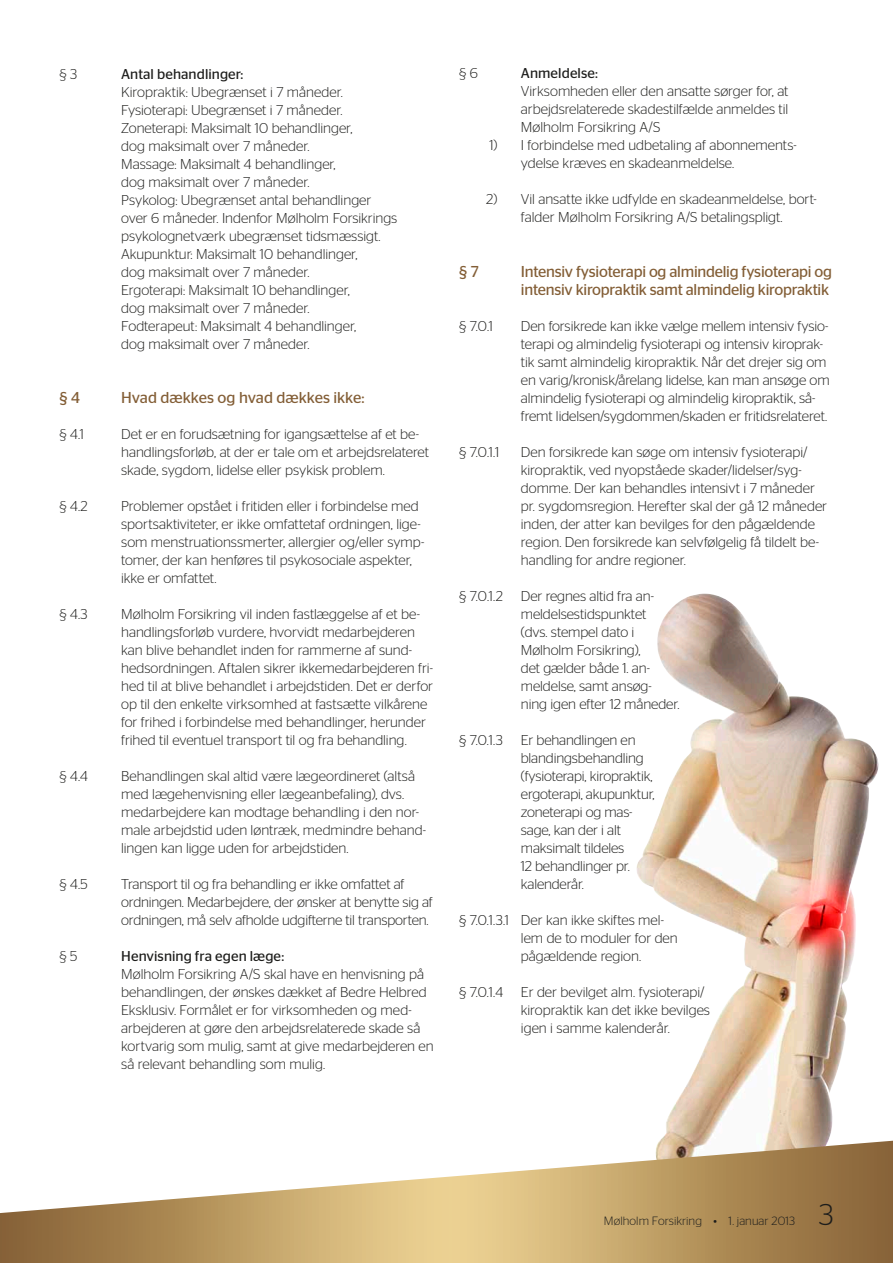
<style>
.page{position:relative;width:893px;height:1263px;background:#fff}
.page>*{position:absolute;margin:0;border:0;box-sizing:border-box;transform-origin:0 0}
.t1{font:300 30px "Stag Sans";color:#1d1d1b}
.t2{font:15.75px/18px "Stag Sans";letter-spacing:-.015em;color:#835e36}
.t3{font:300 14.25px/18px "Stag Sans";letter-spacing:-.005em;color:#1d1d1b}
.t4{font:14.25px "Stag Sans";letter-spacing:.005em;color:#1d1d1b}
.t5{font:300 12px "Stag Sans";letter-spacing:.005em;color:#1d1d1b}
</style>
<div class="page">
<img style="left:636px;top:593px;width:243px;height:548px">
<svg style="left:0;top:1141px;width:893px;height:122px"></svg>
<p class="t3" style="left:60px;top:64px;width:19px">§ 3</p>
<p class="t4" style="left:121px;top:66px;width:124px">Antal behandlinger:</p>
<p class="t3" style="left:121px;top:82px;width:278px">Kiropraktik: Ubegrænset i 7 måneder.<br>Fysioterapi: Ubegrænset i 7 måneder.<br>Zoneterapi: Maksimalt 10 behandlinger,<br>dog maksimalt over 7 måneder.<br>Massage: Maksimalt 4 behandlinger,<br>dog maksimalt over 7 måneder.<br>Psykolog: Ubegrænset antal behandlinger over 6 måneder. Indenfor Mølholm Forsikrings psykolognetværk ubegrænset tidsmæssigt.<br>Akupunktur: Maksimalt 10 behandlinger,<br>dog maksimalt over 7 måneder.<br>Ergoterapi: Maksimalt 10 behandlinger,<br>dog maksimalt over 7 måneder.<br>Fodterapeut: Maksimalt 4 behandlinger,<br>dog maksimalt over 7 måneder.</p>
<p class="t2" style="left:60px;top:388px;width:22px">§ 4</p>
<p class="t2" style="left:121px;top:388px;width:245px">Hvad dækkes og hvad dækkes ikke:</p>
<p class="t3" style="left:60px;top:424px;width:26px">§ 4.1</p>
<p class="t3" style="left:121px;top:424px;width:309px">Det er en forudsætning for igangsættelse af et be&shy;handlingsforløb, at der er tale om et arbejdsrelateret skade, sygdom, lidelse eller psykisk problem.</p>
<p class="t3" style="left:60px;top:496px;width:30px">§ 4.2</p>
<p class="t3" style="left:121px;top:496px;width:305px">Problemer opstået i fritiden eller i forbindelse med sportsaktiviteter, er ikke omfattetaf ordningen, lige&shy;som menstruationssmerter, allergier og/eller symp&shy;tomer, der kan henføres til psykosociale aspekter, ikke er omfattet.</p>
<p class="t3" style="left:60px;top:604px;width:30px">§ 4.3</p>
<p class="t3" style="left:121px;top:604px;width:313px">Mølholm Forsikring vil inden fastlæggelse af et be&shy;handlingsforløb vurdere, hvorvidt medarbejderen kan blive behandlet inden for rammerne af sund&shy;hedsordningen. Aftalen sikrer ikkemedarbejderen fri&shy;hed til at blive behandlet i arbejdstiden. Det er derfor op til den enkelte virksomhed at fastsætte vilkårene for frihed i forbindelse med behandlinger, herunder frihed til eventuel transport til og fra behandling.</p>
<p class="t3" style="left:60px;top:766px;width:30px">§ 4.4</p>
<p class="t3" style="left:121px;top:766px;width:306px">Behandlingen skal altid være lægeordineret (altså med lægehenvisning eller lægeanbefaling), dvs. medarbejdere kan modtage behandling i den nor&shy;male arbejdstid uden løntræk, medmindre behand&shy;lingen kan ligge uden for arbejdstiden.</p>
<p class="t3" style="left:60px;top:874px;width:30px">§ 4.5</p>
<p class="t3" style="left:121px;top:874px;width:313px">Transport til og fra behandling er ikke omfattet af ordningen. Medarbejdere, der ønsker at benytte sig af ordningen, må selv afholde udgifterne til transporten.</p>
<p class="t3" style="left:60px;top:946px;width:19px">§ 5</p>
<p class="t4" style="left:121px;top:947px;width:165px">Henvisning fra egen læge:</p>
<p class="t3" style="left:121px;top:964px;width:314px">Mølholm Forsikring A/S skal have en henvisning på behandlingen, der ønskes dækket af Bedre Helbred Eksklusiv. Formålet er for virksomheden og med&shy;arbejderen at gøre den arbejdsrelaterede skade så kortvarig som mulig, samt at give medarbejderen en så relevant behandling som mulig.</p>
<p class="t3" style="left:459px;top:64px;width:20px">§ 6</p>
<p class="t4" style="left:521px;top:65px;width:79px">Anmeldelse:</p>
<p class="t3" style="left:521px;top:82px;width:269px;text-align:justify">Virksomheden eller den ansatte sørger for, at arbejdsrelaterede skadestilfælde anmeldes til Mølholm Forsikring A/S</p>
<p class="t3" style="left:521px;top:136px;width:277px;text-indent:-31px">1) I forbindelse med udbetaling af abonnements&shy;ydelse kræves en skadeanmeldelse.</p>
<p class="t3" style="left:486px;top:190px;width:331px;text-align:center">2) Vil ansatte ikke udfylde en skadeanmeldelse, bort&shy;falder Mølholm Forsikring A/S betalingspligt.</p>
<p class="t2" style="left:459px;top:262px;width:21px">§ 7</p>
<p class="t2" style="left:521px;top:262px;width:313px">Intensiv fysioterapi og almindelig fysioterapi og intensiv kiropraktik samt almindelig kiropraktik</p>
<p class="t3" style="left:459px;top:316px;width:35px">§ 7.0.1</p>
<p class="t3" style="left:521px;top:316px;width:310px">Den forsikrede kan ikke vælge mellem intensiv fysio&shy;terapi og almindelig fysioterapi og intensiv kiroprak&shy;tik samt almindelig kiropraktik. Når det drejer sig om en varig/kronisk/årelang lidelse, kan man ansøge om almindelig fysioterapi og almindelig kiropraktik, så&shy;fremt lidelsen/sygdommen/skaden er fritidsrelateret.</p>
<p class="t3" style="left:459px;top:442px;width:42px">§ 7.0.1.1</p>
<p class="t3" style="left:521px;top:442px;width:308px">Den forsikrede kan søge om intensiv fysioterapi/ kiropraktik, ved nyopståede skader/lidelser/syg&shy;domme. Der kan behandles intensivt i 7 måneder pr. sygdomsregion. Herefter skal der gå 12 måneder inden, der atter kan bevilges for den pågældende region. Den forsikrede kan selvfølgelig få tildelt be&shy;handling for andre regioner.</p>
<p class="t3" style="left:459px;top:586px;width:45px">§ 7.0.1.2</p>
<p class="t3" style="left:521px;top:586px;width:160px">Der regnes altid fra an&shy;meldelsestidspunktet<br>(dvs. stempel dato i<br>Mølholm Forsikring),<br>det gælder både 1. an&shy;meldelse, samt ansøg&shy;ning igen efter 12 måneder.</p>
<p class="t3" style="left:459px;top:730px;width:45px">§ 7.0.1.3</p>
<p class="t3" style="left:521px;top:730px;width:135px">Er behandlingen en blandingsbehandling (fysioterapi, kiropraktik, ergoterapi, akupunktur, zoneterapi og mas&shy;sage, kan der i alt maksimalt tildeles<br>12 behandlinger pr. kalenderår.</p>
<p class="t3" style="left:521px;top:910px;width:158px;text-indent:-62px">§ 7.0.1.3.1 Der kan ikke skiftes mel&shy;lem de to moduler for den pågældende region.</p>
<p class="t3" style="left:459px;top:982px;width:45px">§ 7.0.1.4</p>
<p class="t3" style="left:521px;top:982px;width:191px">Er der bevilget alm. fysioterapi/ kiropraktik kan det ikke bevilges igen i samme kalenderår.</p>
<p class="t5" style="left:604px;top:1214px;width:193px">Mølholm Forsikring • 1. januar 2013</p>
<h1 class="t1" style="left:819px;top:1197px;width:16px">3</h1>
</div>
